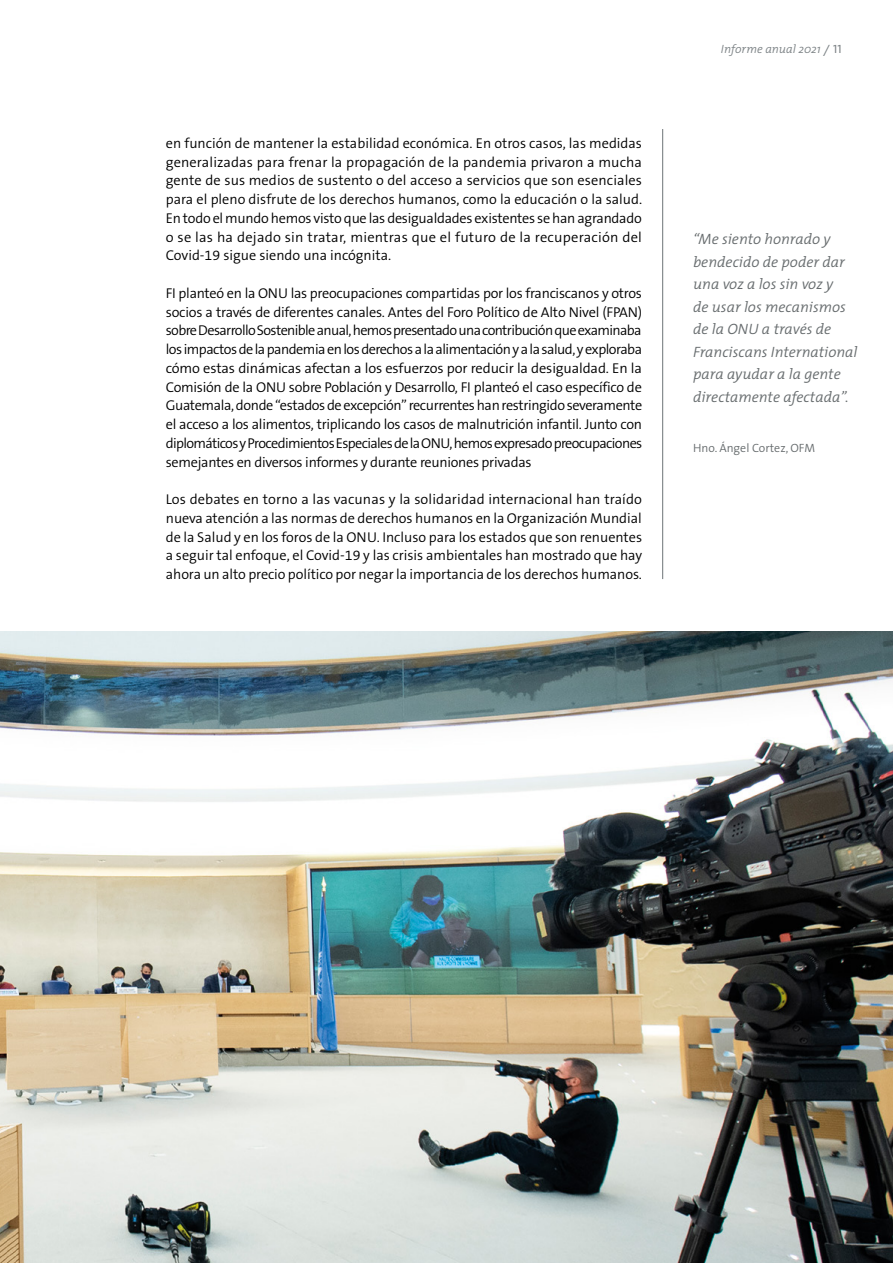
<style>
.page{position:relative;width:893px;height:1263px;background:#fff}
.page>*{position:absolute;margin:0;border:0;box-sizing:border-box;transform-origin:0 0}
.fi_17_zitate{font:italic 300 15px/22.5px "The Mix";color:#676c6e}
.fi_17_fließtext_neu{font:300 14.25px/18.8px "The Sans B W4";letter-spacing:-.005em;color:#000;text-align:justify}
.t1{font:italic 300 12px "The Mix";color:#7d8386}
.fi_17_zitat_name{font:300 12px "The Sans";color:#676c6e}
.s1{font-size:16.5px}
.s2{font-family:"The Sans Caps";font-weight:400;font-style:normal}
</style>
<div class="page">
<hr style="left:662px;top:129px;width:1px;height:450px;background:#7d8386">
<img style="left:0;top:631px;width:893px;height:632px">
<p class="fi_17_fließtext_neu" style="left:166px;top:134px;width:478px">en función de mantener la estabilidad económica. En otros casos, las medidas generalizadas para frenar la propagación de la pandemia privaron a mucha gente de sus medios de sustento o del acceso a servicios que son esenciales para el pleno disfrute de los derechos humanos, como la educación o la salud.<br>En todo el mundo hemos visto que las desigualdades existentes se han agrandado o se las ha dejado sin tratar, mientras que el futuro de la recuperación del Covid-19 sigue siendo una incógnita.</p>
<p class="fi_17_fließtext_neu" style="left:166px;top:284px;width:478px">FI planteó en la ONU las preocupaciones compartidas por los franciscanos y otros socios a través de diferentes canales. Antes del Foro Político de Alto Nivel (FPAN) sobre Desarrollo Sostenible anual, hemos presentado una contribución que examinaba los impactos de la pandemia en los derechos a la alimentación y a la salud, y exploraba cómo estas dinámicas afectan a los esfuerzos por reducir la desigualdad. En la Comisión de la ONU sobre Población y Desarrollo, FI planteó el caso específico de Guatemala, donde “estados de excepción” recurrentes han restringido severamente el acceso a los alimentos, triplicando los casos de malnutrición infantil. Junto con diplomáticos y Procedimientos Especiales de la ONU, hemos expresado preocupaciones semejantes en diversos informes y durante reuniones privadas</p>
<p class="fi_17_fließtext_neu" style="left:166px;top:490px;width:478px">Los debates en torno a las vacunas y la solidaridad internacional han traído nueva atención a las normas de derechos humanos en la Organización Mundial de la Salud y en los foros de la ONU. Incluso para los estados que son renuentes a seguir tal enfoque, el Covid-19 y las crisis ambientales han mostrado que hay ahora un alto precio político por negar la importancia de los derechos humanos.</p>
<p class="t1" style="left:721px;top:39px;width:122px">Informe anual 2021 <span class="s1">/</span> <span class="s2">11</span></p>
<p class="fi_17_zitate" style="left:693px;top:228px;width:166px">“Me siento honrado y bendecido de poder dar una voz a los sin voz y<br>de usar los mecanismos de la ONU a través de<br>Franciscans International para ayudar a la gente directamente afectada”.</p>
<p class="fi_17_zitat_name" style="left:693px;top:438px;width:123px">Hno. Ángel Cortez, OFM</p>
</div>
